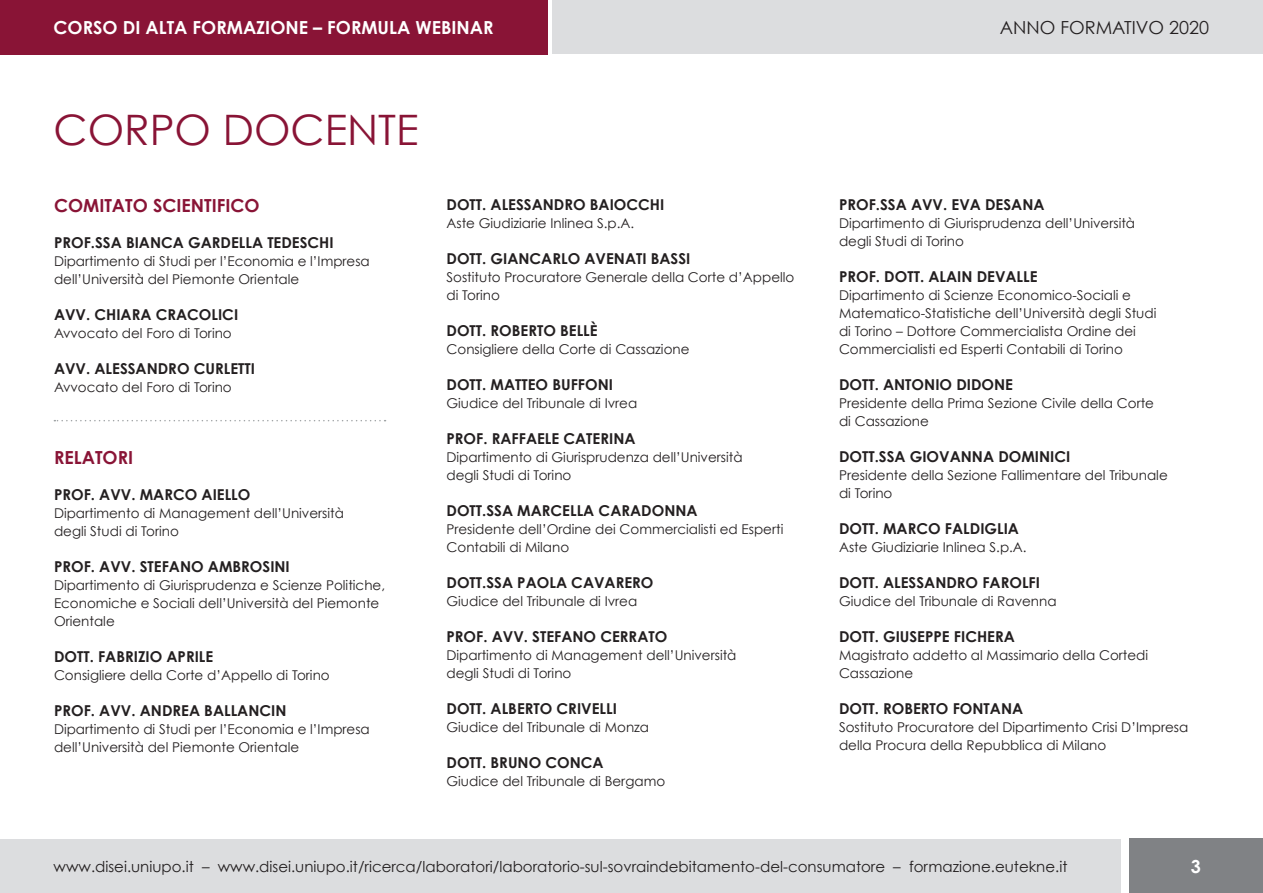
<style>
.page{position:relative;width:1263px;height:893px;background:#fff}
.page>*{position:absolute;margin:0;border:0;box-sizing:border-box;transform-origin:0 0}
.t1{font:42px "Century Gothic";color:#891436}
.t2{font:700 18px "Century Gothic";color:#fff}
.t3{font:700 18px "Century Gothic";color:#891436}
.t4{font:18px "Century Gothic";color:#231f20}
.t5{font:700 15px "Century Gothic";color:#231f20}
.t6{font:15px "Century Gothic";color:#231f20}
.t7{font:13.5px/18px "Century Gothic";color:#231f20}
</style>
<div class="page">
<div style="left:0;top:0;width:548px;height:54px;background:#891436"></div>
<div style="left:552px;top:0;width:711px;height:54px;background:#dcdddf"></div>
<div style="left:0;top:839px;width:1120px;height:54px;background:#dcdddf"></div>
<div style="left:1129px;top:839px;width:134px;height:54px;background:#808285"></div>
<svg style="left:54px;top:420px;width:332px;height:1px"></svg>
<h2 class="t2" style="left:54px;top:16px;width:441px">CORSO DI ALTA FORMAZIONE – FORMULA WEBINAR</h2>
<h2 class="t4" style="left:1000px;top:16px;width:211px">ANNO FORMATIVO 2020</h2>
<p class="t1" style="left:54px;top:104px;width:367px">CORPO DOCENTE</p>
<h2 class="t3" style="left:54px;top:194px;width:207px">COMITATO SCIENTIFICO</h2>
<p class="t5" style="left:54px;top:233px;width:281px">PROF.SSA BIANCA GARDELLA TEDESCHI</p>
<p class="t7" style="left:54px;top:252px;width:317px">Dipartimento di Studi per l’Economia e l’Impresa dell’Università del Piemonte Orientale</p>
<p class="t5" style="left:54px;top:305px;width:186px">AVV. CHIARA CRACOLICI</p>
<p class="t7" style="left:54px;top:324px;width:179px">Avvocato del Foro di Torino</p>
<p class="t5" style="left:54px;top:359px;width:202px">AVV. ALESSANDRO CURLETTI</p>
<p class="t7" style="left:54px;top:378px;width:179px">Avvocato del Foro di Torino</p>
<h2 class="t3" style="left:54px;top:446px;width:81px">RELATORI</h2>
<p class="t5" style="left:54px;top:485px;width:198px">PROF. AVV. MARCO AIELLO</p>
<p class="t7" style="left:54px;top:504px;width:291px">Dipartimento di Management dell’Università degli Studi di Torino</p>
<p class="t5" style="left:54px;top:557px;width:237px">PROF. AVV. STEFANO AMBROSINI</p>
<p class="t7" style="left:54px;top:576px;width:333px">Dipartimento di Giurisprudenza e Scienze Politiche,<br>Economiche e Sociali dell’Università del Piemonte<br>Orientale</p>
<p class="t5" style="left:54px;top:647px;width:161px">DOTT. FABRIZIO APRILE</p>
<p class="t7" style="left:54px;top:666px;width:277px">Consigliere della Corte d’Appello di Torino</p>
<p class="t5" style="left:54px;top:701px;width:234px">PROF. AVV. ANDREA BALLANCIN</p>
<p class="t7" style="left:54px;top:720px;width:317px">Dipartimento di Studi per l’Economia e l’Impresa dell’Università del Piemonte Orientale</p>
<p class="t5" style="left:446px;top:195px;width:219px">DOTT. ALESSANDRO BAIOCCHI</p>
<p class="t7" style="left:446px;top:214px;width:189px">Aste Giudiziarie Inlinea S.p.A.</p>
<p class="t5" style="left:446px;top:249px;width:245px">DOTT. GIANCARLO AVENATI BASSI</p>
<p class="t7" style="left:446px;top:268px;width:349px">Sostituto Procuratore Generale della Corte d’Appello</p>
<p class="t7" style="left:446px;top:286px;width:55px">di Torino</p>
<p class="t5" style="left:446px;top:321px;width:153px">DOTT. ROBERTO BELLÈ</p>
<p class="t7" style="left:446px;top:340px;width:245px">Consigliere della Corte di Cassazione</p>
<p class="t5" style="left:446px;top:375px;width:168px">DOTT. MATTEO BUFFONI</p>
<p class="t7" style="left:446px;top:394px;width:192px">Giudice del Tribunale di Ivrea</p>
<p class="t5" style="left:446px;top:429px;width:190px">PROF. RAFFAELE CATERINA</p>
<p class="t7" style="left:446px;top:448px;width:298px">Dipartimento di Giurisprudenza dell’Università</p>
<p class="t7" style="left:446px;top:466px;width:126px">degli Studi di Torino</p>
<p class="t5" style="left:446px;top:501px;width:253px">DOTT.SSA MARCELLA CARADONNA</p>
<p class="t7" style="left:446px;top:520px;width:338px">Presidente dell’Ordine dei Commercialisti ed Esperti<br>Contabili di Milano</p>
<p class="t5" style="left:446px;top:573px;width:208px">DOTT.SSA PAOLA CAVARERO</p>
<p class="t7" style="left:446px;top:592px;width:192px">Giudice del Tribunale di Ivrea</p>
<p class="t5" style="left:446px;top:627px;width:222px">PROF. AVV. STEFANO CERRATO</p>
<p class="t7" style="left:446px;top:646px;width:291px">Dipartimento di Management dell’Università</p>
<p class="t7" style="left:446px;top:664px;width:126px">degli Studi di Torino</p>
<p class="t5" style="left:446px;top:699px;width:172px">DOTT. ALBERTO CRIVELLI</p>
<p class="t7" style="left:446px;top:718px;width:204px">Giudice del Tribunale di Monza</p>
<p class="t5" style="left:446px;top:753px;width:159px">DOTT. BRUNO CONCA</p>
<p class="t7" style="left:446px;top:772px;width:220px">Giudice del Tribunale di Bergamo</p>
<p class="t5" style="left:839px;top:195px;width:207px">PROF.SSA AVV. EVA DESANA</p>
<p class="t7" style="left:839px;top:214px;width:298px">Dipartimento di Giurisprudenza dell’Università degli Studi di Torino</p>
<p class="t5" style="left:839px;top:267px;width:200px">PROF. DOTT. ALAIN DEVALLE</p>
<p class="t7" style="left:839px;top:286px;width:319px">Dipartimento di Scienze Economico-Sociali e Matematico-Statistiche dell’Università degli Studi di Torino – Dottore Commercialista Ordine dei Commercialisti ed Esperti Contabili di Torino</p>
<p class="t5" style="left:839px;top:375px;width:175px">DOTT. ANTONIO DIDONE</p>
<p class="t7" style="left:839px;top:394px;width:317px">Presidente della Prima Sezione Civile della Corte di Cassazione</p>
<p class="t5" style="left:839px;top:447px;width:233px">DOTT.SSA GIOVANNA DOMINICI</p>
<p class="t7" style="left:839px;top:466px;width:330px">Presidente della Sezione Fallimentare del Tribunale di Torino</p>
<p class="t5" style="left:839px;top:519px;width:181px">DOTT. MARCO FALDIGLIA</p>
<p class="t7" style="left:839px;top:538px;width:189px">Aste Giudiziarie Inlinea S.p.A.</p>
<p class="t5" style="left:839px;top:573px;width:203px">DOTT. ALESSANDRO FAROLFI</p>
<p class="t7" style="left:839px;top:592px;width:219px">Giudice del Tribunale di Ravenna</p>
<p class="t5" style="left:839px;top:627px;width:177px">DOTT. GIUSEPPE FICHERA</p>
<p class="t7" style="left:839px;top:646px;width:311px">Magistrato addetto al Massimario della Cortedi<br>Cassazione</p>
<p class="t5" style="left:839px;top:699px;width:186px">DOTT. ROBERTO FONTANA</p>
<p class="t7" style="left:839px;top:718px;width:351px">Sostituto Procuratore del Dipartimento Crisi D’Impresa della Procura della Repubblica di Milano</p>
<p class="t6" style="left:54px;top:858px;width:1015px">www.disei.uniupo.it – www.disei.uniupo.it/ricerca/laboratori/laboratorio-sul-sovraindebitamento-del-consumatore – formazione.eutekne.it</p>
<h2 class="t2" style="left:1191px;top:855px;width:12px">3</h2>
</div>
